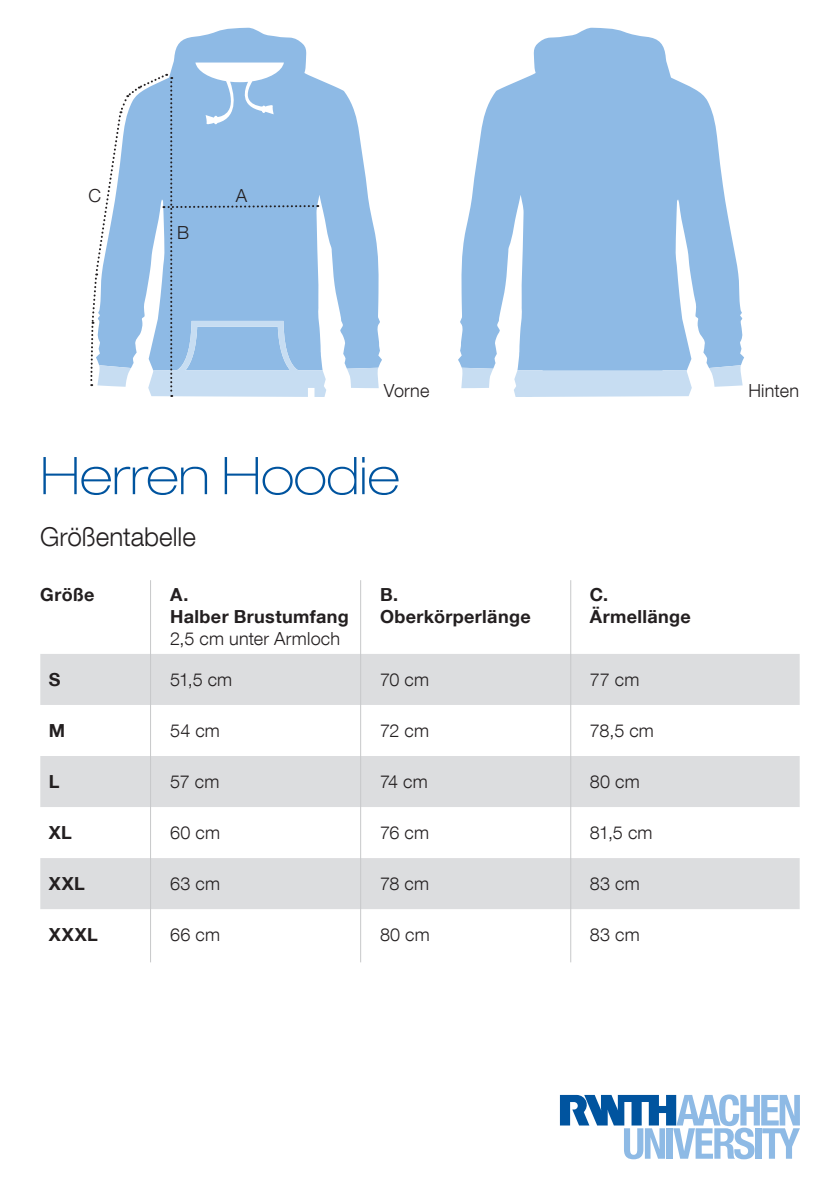
<style>
.page{position:relative;width:840px;height:1191px;background:#fff}
.page>*{position:absolute;margin:0;border:0;box-sizing:border-box;transform-origin:0 0}
.t1{font:100 expanded 52px "Helvetica Neue LT Com";color:#00549f}
.t2{font:300 26px "Helvetica Neue LT Com";color:#231f20}
.Absatzformat_1{font:300 18px "Helvetica Neue LT Com";letter-spacing:.01em;color:#231f20}
.Absatzformat_1-2{font:700 18px/22px "Helvetica Neue LT Com";letter-spacing:.02em;color:#231f20}
</style>
<div class="page">
<svg style="left:40px;top:654px;width:759px;height:255px;fill:#dcdddf"></svg>
<hr style="left:150px;top:580px;width:1px;height:382px;background:#c7c8ca">
<hr style="left:360px;top:580px;width:1px;height:382px;background:#c7c8ca">
<hr style="left:570px;top:580px;width:1px;height:382px;background:#c7c8ca">
<svg style="left:173px;top:28px;width:209px;height:341px;fill:#8ebae5"></svg>
<svg style="left:347px;top:368px;width:31px;height:20px"></svg>
<svg style="left:458px;top:28px;width:285px;height:342px;fill:#8ebae5"></svg>
<svg style="left:708px;top:365px;width:34px;height:22px"></svg>
<svg style="left:461px;top:368px;width:32px;height:20px"></svg>
<svg style="left:514px;top:370px;width:177px;height:27px;background:#c8ddf2"></svg>
<svg style="left:90px;top:63px;width:236px;height:334px"></svg>
<svg style="left:559px;top:1094px;width:240px;height:65px"></svg>
<p class="Absatzformat_1" style="left:88px;top:185px;width:14px">C</p>
<p class="Absatzformat_1" style="left:177px;top:222px;width:14px">B</p>
<p class="Absatzformat_1" style="left:236px;top:184px;width:13px">A</p>
<p class="Absatzformat_1" style="left:384px;top:379px;width:47px">Vorne</p>
<p class="Absatzformat_1" style="left:748px;top:379px;width:52px">Hinten</p>
<p class="t1" style="left:40px;top:444px;width:360px">Herren Hoodie</p>
<p class="t2" style="left:40px;top:521px;width:157px">Größentabelle</p>
<p class="Absatzformat_1-2" style="left:40px;top:583px;width:56px">Größe</p>
<p class="Absatzformat_1-2" style="left:170px;top:583px;width:180px">A.<br>Halber Brustumfang</p>
<p class="Absatzformat_1" style="left:170px;top:628px;width:171px">2,5 cm unter Armloch</p>
<p class="Absatzformat_1-2" style="left:380px;top:583px;width:152px">B.<br>Oberkörperlänge</p>
<p class="Absatzformat_1-2" style="left:589px;top:583px;width:102px">C.<br>Ärmellänge</p>
<p class="Absatzformat_1-2" style="left:49px;top:668px;width:13px">S</p>
<p class="Absatzformat_1" style="left:170px;top:668px;width:64px">51,5 cm</p>
<p class="Absatzformat_1" style="left:380px;top:668px;width:51px">70 cm</p>
<p class="Absatzformat_1" style="left:589px;top:668px;width:51px">77 cm</p>
<p class="Absatzformat_1-2" style="left:49px;top:719px;width:18px">M</p>
<p class="Absatzformat_1" style="left:170px;top:719px;width:51px">54 cm</p>
<p class="Absatzformat_1" style="left:380px;top:719px;width:51px">72 cm</p>
<p class="Absatzformat_1" style="left:589px;top:719px;width:66px">78,5 cm</p>
<p class="Absatzformat_1-2" style="left:49px;top:770px;width:12px">L</p>
<p class="Absatzformat_1" style="left:170px;top:770px;width:51px">57 cm</p>
<p class="Absatzformat_1" style="left:380px;top:770px;width:49px">74 cm</p>
<p class="Absatzformat_1" style="left:589px;top:770px;width:51px">80 cm</p>
<p class="Absatzformat_1-2" style="left:49px;top:821px;width:25px">XL</p>
<p class="Absatzformat_1" style="left:170px;top:821px;width:51px">60 cm</p>
<p class="Absatzformat_1" style="left:380px;top:821px;width:50px">76 cm</p>
<p class="Absatzformat_1" style="left:589px;top:821px;width:64px">81,5 cm</p>
<p class="Absatzformat_1-2" style="left:49px;top:872px;width:38px">XXL</p>
<p class="Absatzformat_1" style="left:170px;top:872px;width:51px">63 cm</p>
<p class="Absatzformat_1" style="left:380px;top:872px;width:51px">78 cm</p>
<p class="Absatzformat_1" style="left:589px;top:872px;width:51px">83 cm</p>
<p class="Absatzformat_1-2" style="left:49px;top:923px;width:51px">XXXL</p>
<p class="Absatzformat_1" style="left:170px;top:923px;width:51px">66 cm</p>
<p class="Absatzformat_1" style="left:380px;top:923px;width:51px">80 cm</p>
<p class="Absatzformat_1" style="left:589px;top:923px;width:51px">83 cm</p>
</div>
